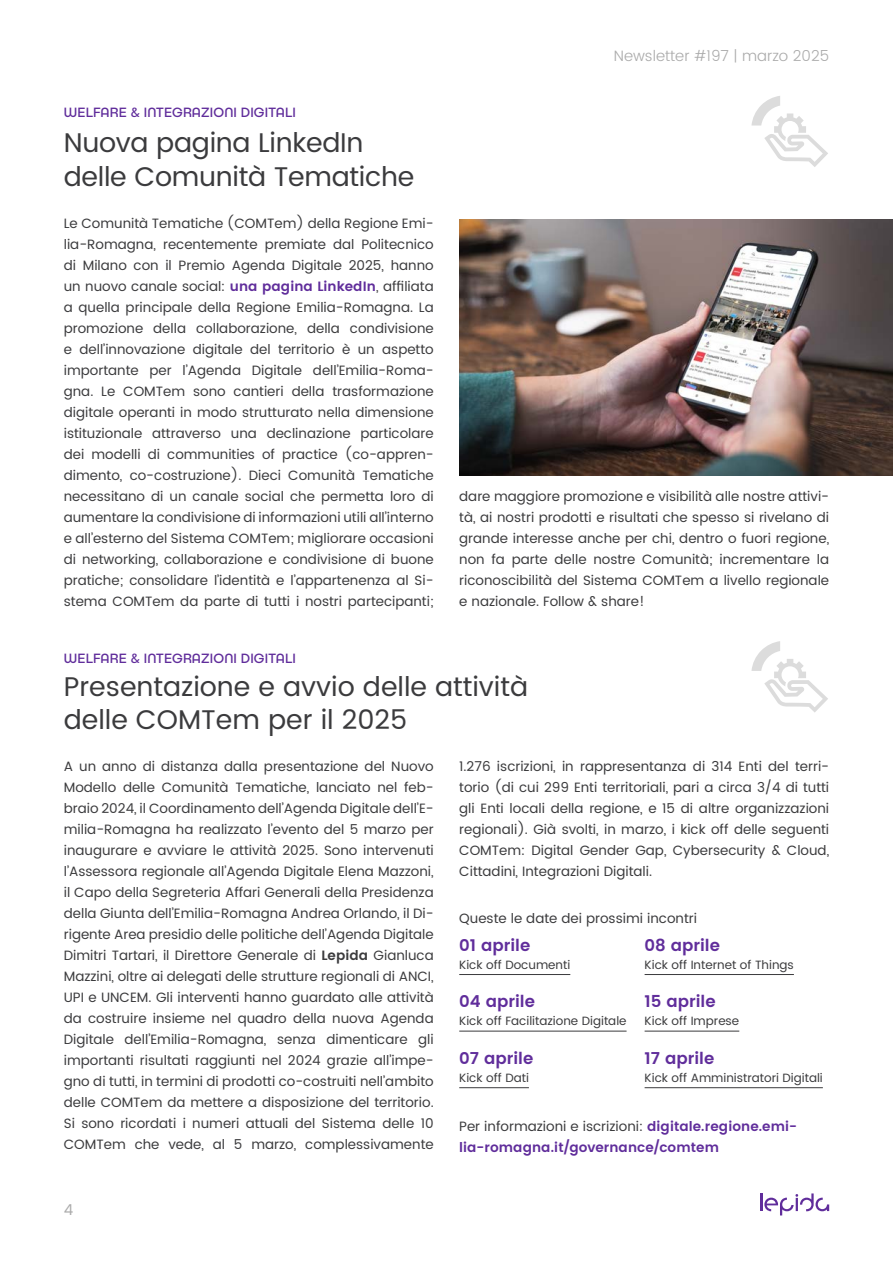
<style>
.page{position:relative;width:893px;height:1263px;background:#fff}
.page>*{position:absolute;margin:0;border:0;box-sizing:border-box;transform-origin:0 0}
.Titolo{font:27px/33px "Poppins";color:#3b3b3d}
.Sezione{font:27px/34.5px "Poppins";letter-spacing:-.01em;color:#3b3b3d}
.Testo{font:600 16.5px "Poppins";color:#602d9b}
.t1{font:300 15px "Poppins";color:#aaa}
.t2{font:15px "Poppins";color:#aaa}
.Testo-2{font:13.5px/21px "Poppins";color:#3b3b3d;text-align:justify}
.Testo-3{font:600 13.5px/21px "Poppins";letter-spacing:.01em;color:#602d9b}
.Sezione-2{font:13.5px "Publica Play";letter-spacing:.01em;color:#602d9b}
.Testo-4{font:12px "Poppins";color:#3b3b3d}
.s1{font-weight:600;color:#602d9b}
.s2{font-weight:600}
.s3{font-weight:400;color:#3b3b3d}
</style>
<div class="page">
<hr style="left:459px;top:974px;width:111px;height:1px;background:#3b3b3d">
<hr style="left:645px;top:974px;width:149px;height:1px;background:#3b3b3d">
<hr style="left:459px;top:1031px;width:168px;height:1px;background:#3b3b3d">
<hr style="left:645px;top:1031px;width:94px;height:1px;background:#3b3b3d">
<hr style="left:459px;top:1087px;width:70px;height:1px;background:#3b3b3d">
<hr style="left:645px;top:1087px;width:178px;height:1px;background:#3b3b3d">
<img style="left:459px;top:219px;width:434px;height:256px">
<svg style="left:751px;top:96px;width:77px;height:71px"></svg>
<svg style="left:751px;top:641px;width:77px;height:72px"></svg>
<svg style="left:760px;top:1193px;width:69px;height:22px"></svg>
<p class="Sezione-2" style="left:64px;top:104px;width:233px">WELFARE &amp; INTEGRAZIONI DIGITALI</p>
<p class="Sezione" style="left:64px;top:126px;width:352px">Nuova pagina LinkedIn delle Comunità Tematiche</p>
<p class="Testo-2" style="left:64px;top:214px;width:371px">Le Comunità Tematiche (COMTem) della Regione Emi&shy;lia-Romagna, recentemente premiate dal Politecnico di Milano con il Premio Agenda Digitale 2025, hanno un nuovo canale social: <span class="s1">una pagina LinkedIn</span>, affiliata a quella principale della Regione Emilia-Romagna. La promozione della collaborazione, della condivisione e dell’innovazione digitale del territorio è un aspetto importante per l’Agenda Digitale dell’Emilia-Roma&shy;gna. Le COMTem sono cantieri della trasformazione digitale operanti in modo strutturato nella dimensione istituzionale attraverso una declinazione particolare dei modelli di communities of practice (co-appren&shy;dimento, co-costruzione). Dieci Comunità Tematiche necessitano di un canale social che permetta loro di aumentare la condivisione di informazioni utili all’interno e all’esterno del Sistema COMTem; migliorare occasioni di networking, collaborazione e condivisione di buone pratiche; consolidare l’identità e l’appartenenza al Si&shy;stema COMTem da parte di tutti i nostri partecipanti;</p>
<p class="t1" style="left:614px;top:45px;width:217px">Newsletter #197 | marzo 2025</p>
<p class="Testo-2" style="left:459px;top:487px;width:371px">dare maggiore promozione e visibilità alle nostre attivi&shy;tà, ai nostri prodotti e risultati che spesso si rivelano di grande interesse anche per chi, dentro o fuori regione, non fa parte delle nostre Comunità; incrementare la riconoscibilità del Sistema COMTem a livello regionale e nazionale. Follow &amp; share!</p>
<p class="Sezione-2" style="left:64px;top:650px;width:233px">WELFARE &amp; INTEGRAZIONI DIGITALI</p>
<h1 class="Titolo" style="left:64px;top:671px;width:466px">Presentazione e avvio delle attività delle COMTem per il 2025</h1>
<p class="Testo-2" style="left:64px;top:757px;width:371px">A un anno di distanza dalla presentazione del Nuovo Modello delle Comunità Tematiche, lanciato nel feb&shy;braio 2024, il Coordinamento dell’Agenda Digitale dell’E&shy;milia-Romagna ha realizzato l’evento del 5 marzo per inaugurare e avviare le attività 2025. Sono intervenuti l’Assessora regionale all’Agenda Digitale Elena Mazzoni, il Capo della Segreteria Affari Generali della Presidenza della Giunta dell’Emilia-Romagna Andrea Orlando, il Di&shy;rigente Area presidio delle politiche dell’Agenda Digitale Dimitri Tartari, il Direttore Generale di <span class="s2">Lepida</span> Gianluca Mazzini, oltre ai delegati delle strutture regionali di ANCI, UPI e UNCEM. Gli interventi hanno guardato alle attività da costruire insieme nel quadro della nuova Agenda Digitale dell’Emilia-Romagna, senza dimenticare gli importanti risultati raggiunti nel 2024 grazie all’impe&shy;gno di tutti, in termini di prodotti co-costruiti nell’ambito delle COMTem da mettere a disposizione del territorio.<br>Si sono ricordati i numeri attuali del Sistema delle 10<br>COMTem che vede, al 5 marzo, complessivamente</p>
<p class="Testo-2" style="left:459px;top:757px;width:371px">1.276 iscrizioni, in rappresentanza di 314 Enti del terri&shy;torio (di cui 299 Enti territoriali, pari a circa 3/4 di tutti gli Enti locali della regione, e 15 di altre organizzazioni regionali). Già svolti, in marzo, i kick off delle seguenti COMTem: Digital Gender Gap, Cybersecurity &amp; Cloud, Cittadini, Integrazioni Digitali.</p>
<p class="Testo-2" style="left:459px;top:908px;width:239px">Queste le date dei prossimi incontri</p>
<p class="Testo" style="left:459px;top:932px;width:73px">01 aprile</p>
<p class="Testo-4" style="left:459px;top:955px;width:113px">Kick off Documenti</p>
<p class="Testo" style="left:645px;top:932px;width:77px">08 aprile</p>
<p class="Testo-4" style="left:645px;top:955px;width:151px">Kick off Internet of Things</p>
<p class="Testo" style="left:459px;top:989px;width:77px">04 aprile</p>
<p class="Testo-4" style="left:459px;top:1012px;width:169px">Kick off Facilitazione Digitale</p>
<p class="Testo" style="left:645px;top:989px;width:73px">15 aprile</p>
<p class="Testo-4" style="left:645px;top:1012px;width:96px">Kick off Imprese</p>
<p class="Testo" style="left:459px;top:1045px;width:76px">07 aprile</p>
<p class="Testo-4" style="left:459px;top:1069px;width:71px">Kick off Dati</p>
<p class="Testo" style="left:645px;top:1045px;width:71px">17 aprile</p>
<p class="Testo-4" style="left:645px;top:1069px;width:180px">Kick off Amministratori Digitali</p>
<p class="Testo-3" style="left:459px;top:1116px;width:339px"><span class="s3">Per informazioni e iscrizioni:</span> digitale.regione.emi&shy;lia-romagna.it/governance/comtem</p>
<p class="t2" style="left:64px;top:1199px;width:11px">4</p>
</div>
